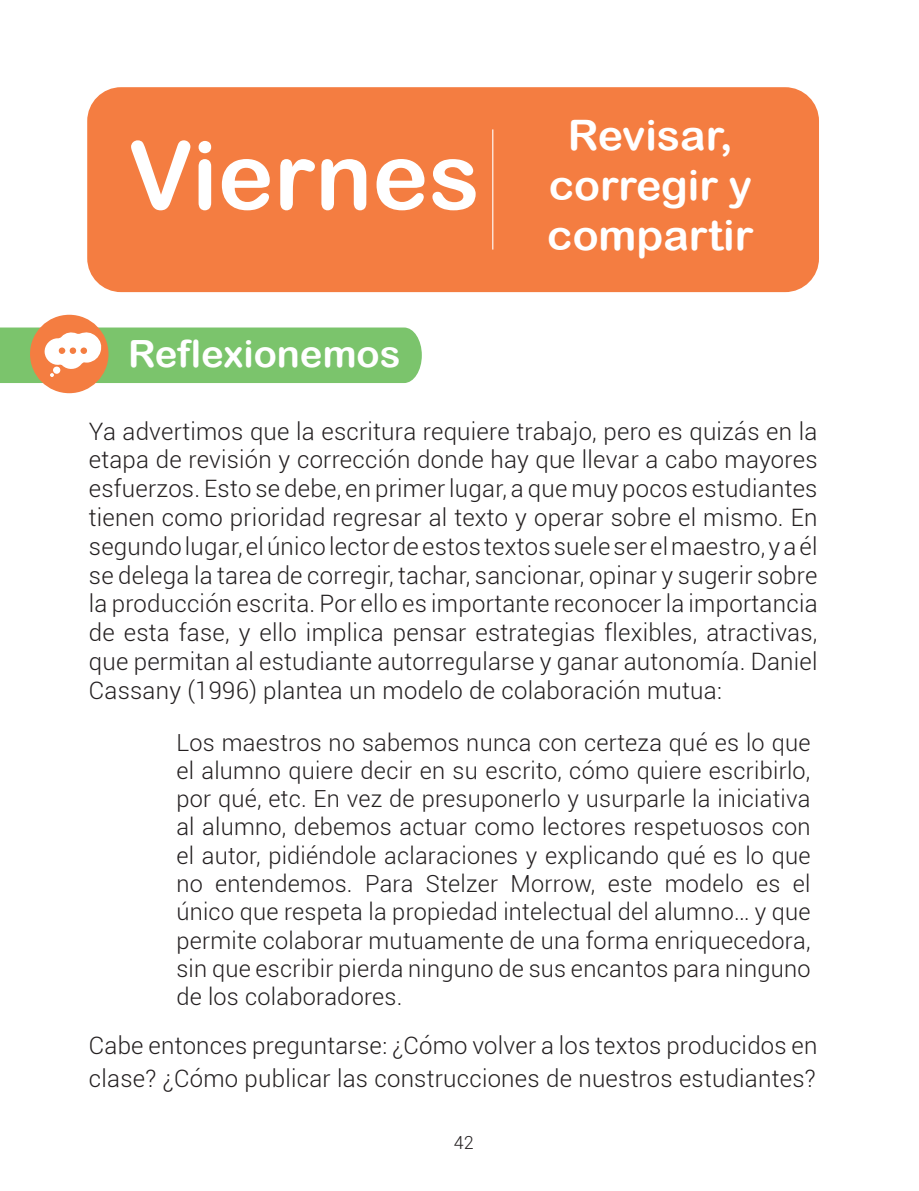
<style>
.page{position:relative;width:919px;height:1191px;background:#fff}
.page>*{position:absolute;margin:0;border:0;box-sizing:border-box;transform-origin:0 0}
.t1{font:94.5px "Arial Rounded MT Bold";color:#fff}
.t2{font:42px/50.4px "Arial Rounded MT Bold";color:#fff}
.t3{font:37.5px "Arial Rounded MT Bold";color:#fff}
.t4{font:300 24px/28.8px "Roboto";letter-spacing:.01em;color:#231f20;text-align:justify}
.t5{font:300 23.55px/28.2px "Roboto";letter-spacing:.01em;color:#231f20;text-align:justify}
.t6{font:300 18px "Roboto";color:#231f20}
</style>
<div class="page">
<div style="left:87px;top:87px;width:732px;height:205px;background:#f47d41;border-radius:34px"></div>
<hr style="left:492px;top:129px;width:1px;height:120px;background:#fff">
<div style="left:30px;top:315px;width:78px;height:78px;background:#f47d41;border-radius:50%"></div>
<svg style="left:0;top:327px;width:422px;height:56px;background:#92c173"></svg>
<p class="t1" style="left:128px;top:120px;width:353px">Viernes</p>
<p class="t3" style="left:128px;top:331px;width:273px">Reflexionemos</p>
<p class="t2" style="left:568px;top:109px;width:166px">Revisar,</p>
<p class="t2" style="left:547px;top:159px;width:208px">corregir y compartir</p>
<p class="t4" style="left:89px;top:416px;width:730px">Ya advertimos que la escritura requiere trabajo, pero es quizás en la etapa de revisión y corrección donde hay que llevar a cabo mayores esfuerzos. Esto se debe, en primer lugar, a que muy pocos estudiantes tienen como prioridad regresar al texto y operar sobre el mismo. En segundo lugar, el único lector de estos textos suele ser el maestro, y a él se delega la tarea de corregir, tachar, sancionar, opinar y sugerir sobre la producción escrita. Por ello es importante reconocer la importancia de esta fase, y ello implica pensar estrategias flexibles, atractivas, que permitan al estudiante autorregularse y ganar autonomía. Daniel Cassany (1996) plantea un modelo de colaboración mutua:</p>
<p class="t5" style="left:176px;top:727px;width:635px">Los maestros no sabemos nunca con certeza qué es lo que el alumno quiere decir en su escrito, cómo quiere escribirlo, por qué, etc. En vez de presuponerlo y usurparle la iniciativa al alumno, debemos actuar como lectores respetuosos con el autor, pidiéndole aclaraciones y explicando qué es lo que no entendemos. Para Stelzer Morrow, este modelo es el único que respeta la propiedad intelectual del alumno… y que permite colaborar mutuamente de una forma enriquecedora, sin que escribir pierda ninguno de sus encantos para ninguno de los colaboradores.</p>
<p class="t4" style="left:89px;top:1027px;width:730px;line-height:33px">Cabe entonces preguntarse: ¿Cómo volver a los textos producidos en clase? ¿Cómo publicar las construcciones de nuestros estudiantes?</p>
<p class="t6" style="left:453px;top:1130px;width:21px">42</p>
</div>
